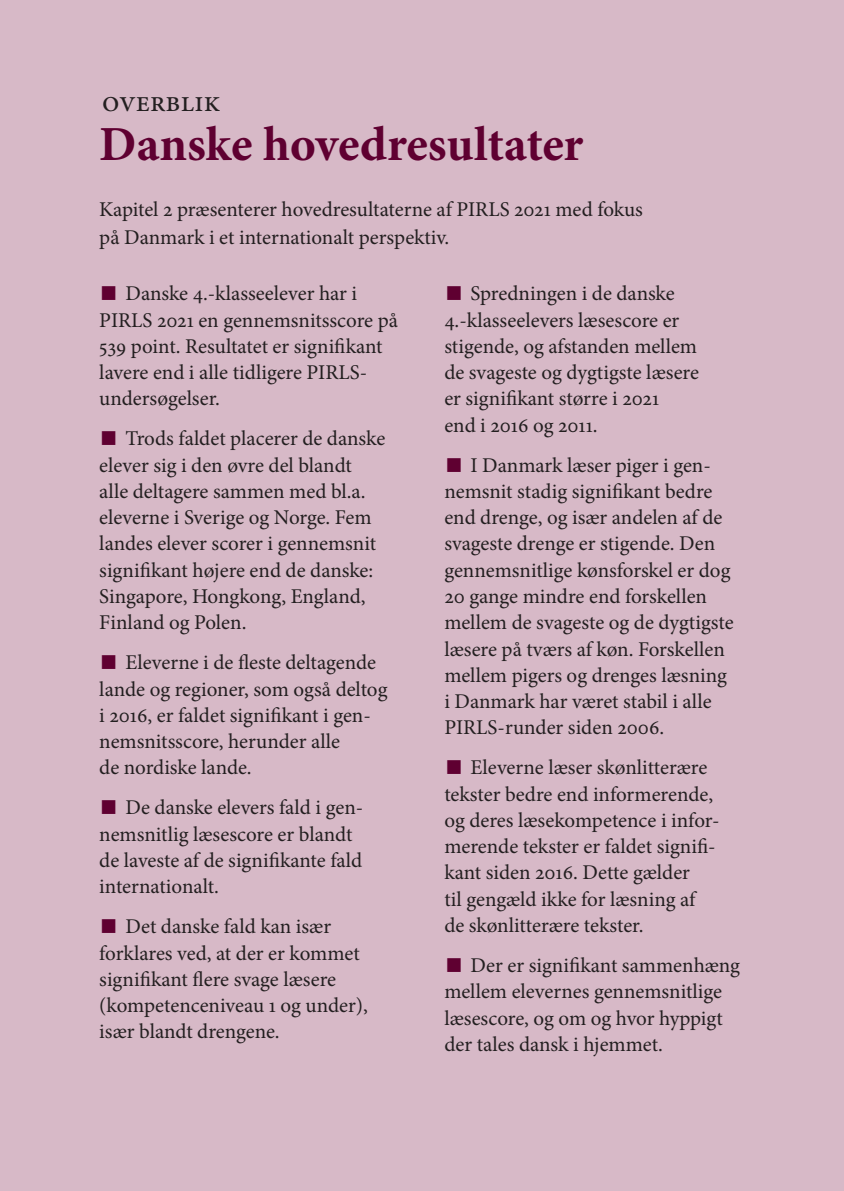
<style>
.page{position:relative;width:844px;height:1191px;background:#fff}
.page>*{position:absolute;margin:0;border:0;box-sizing:border-box;transform-origin:0 0}
.t1{font:700 49px "Minion Pro";color:#5f0031}
.t2{font:29.75px "Minion Pro";color:#231f20}
.t3{font:21px/26.2px "Minion Pro";color:#231f20}
.s1{font-size:47.25px;color:#5f0031}
</style>
<div class="page">
<div style="left:0;top:0;width:843px;height:1191px;background:#d7b9c7"></div>
<h2 class="t2" style="left:102px;top:81px;width:119px">overblik</h2>
<h1 class="t1" style="left:99px;top:110px;width:485px">Danske hovedresultater</h1>
<p class="t3" style="left:99px;top:195px;width:545px;line-height:28px">Kapitel 2 præsenterer hovedresultaterne af PIRLS 2021 med fokus på Danmark i et internationalt perspektiv.</p>
<p class="t3" style="left:99px;top:280px;width:300px"><span class="s1">■</span> Danske 4.-klasseelever har i<br>PIRLS 2021 en gennemsnitsscore på<br>539 point. Resultatet er signifikant lavere end i alle tidligere PIRLS&shy;undersøgelser.</p>
<p class="t3" style="left:99px;top:426px;width:287px"><span class="s1">■</span> Trods faldet placerer de danske elever sig i den øvre del blandt alle deltagere sammen med bl.a. eleverne i Sverige og Norge. Fem landes elever scorer i gennemsnit signifikant højere end de danske:<br>Singapore, Hongkong, England,<br>Finland og Polen.</p>
<p class="t3" style="left:99px;top:649px;width:290px"><span class="s1">■</span> Eleverne i de fleste deltagende lande og regioner, som også deltog i 2016, er faldet signifikant i gen&shy;nemsnitsscore, herunder alle<br>de nordiske lande.</p>
<p class="t3" style="left:99px;top:794px;width:265px"><span class="s1">■</span> De danske elevers fald i gen&shy;nemsnitlig læsescore er blandt de laveste af de signifikante fald internationalt.</p>
<p class="t3" style="left:99px;top:913px;width:270px"><span class="s1">■</span> Det danske fald kan især forklares ved, at der er kommet signifikant flere svage læsere (kompetenceniveau 1 og under), især blandt drengene.</p>
<p class="t3" style="left:444px;top:280px;width:256px"><span class="s1">■</span> Spredningen i de danske<br>4.-klasseelevers læsescore er stigende, og afstanden mellem de svageste og dygtigste læsere er signifikant større i 2021<br>end i 2016 og 2011.</p>
<p class="t3" style="left:444px;top:452px;width:291px"><span class="s1">■</span> I Danmark læser piger i gen&shy;nemsnit stadig signifikant bedre end drenge, og især andelen af de svageste drenge er stigende. Den gennemsnitlige kønsforskel er dog<br>20 gange mindre end forskellen mellem de svageste og de dygtigste læsere på tværs af køn. Forskellen mellem pigers og drenges læsning i Danmark har været stabil i alle<br>PIRLS-runder siden 2006.</p>
<p class="t3" style="left:444px;top:754px;width:276px"><span class="s1">■</span> Eleverne læser skønlitterære tekster bedre end informerende, og deres læsekompetence i infor&shy;merende tekster er faldet signifi&shy;kant siden 2016. Dette gælder<br>til gengæld ikke for læsning af de skønlitterære tekster.</p>
<p class="t3" style="left:444px;top:952px;width:297px"><span class="s1">■</span> Der er signifikant sammenhæng mellem elevernes gennemsnitlige læsescore, og om og hvor hyppigt der tales dansk i hjemmet.</p>
</div>
